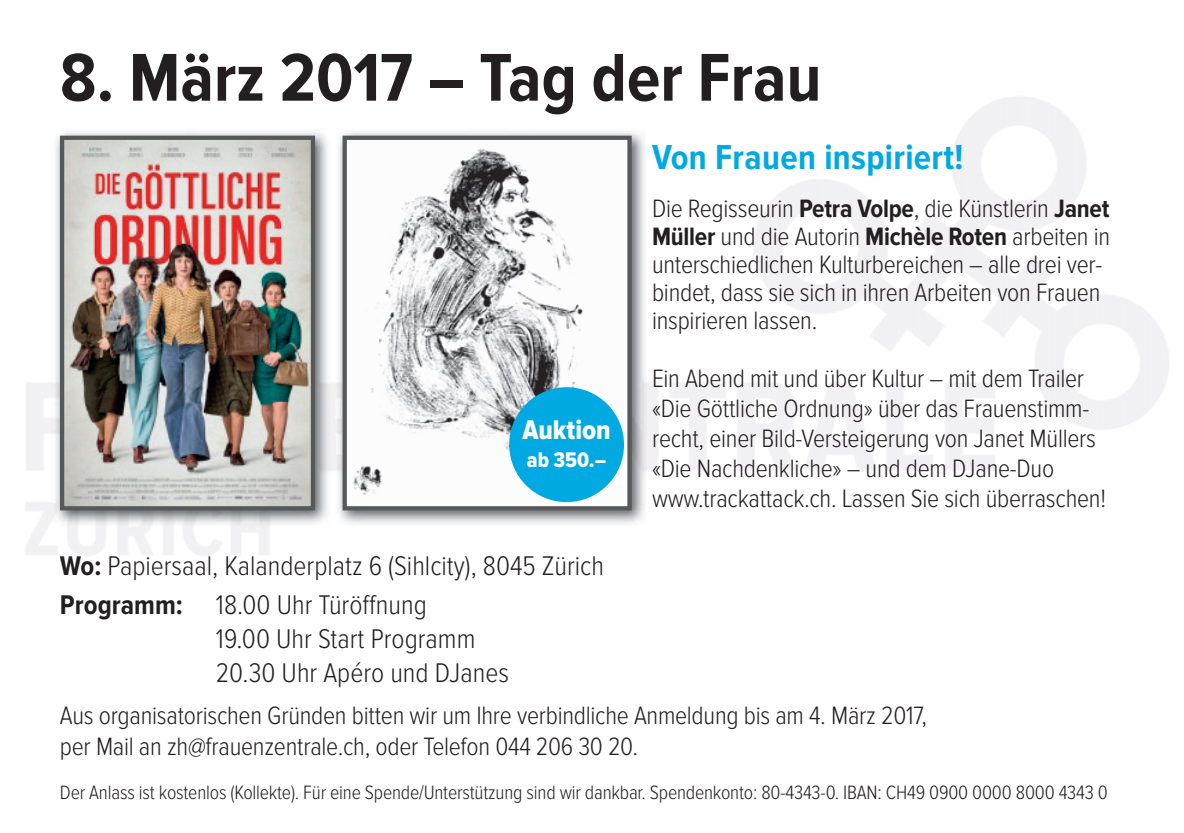
<style>
.page{position:relative;width:1184px;height:833px;background:#fff}
.page>*{position:absolute;margin:0;border:0;box-sizing:border-box;transform-origin:0 0}
.t1{font:700 70px "Proxima Nova Cond";color:#231f20}
.t2{font:700 36px "Proxima Nova Cond";letter-spacing:.01em;color:#00a9e2}
.t3{font:300 28px/39.6px "Proxima Nova Cond";color:#231f20}
.t4{font:28px "Proxima Nova Cond Extrabld";color:#fff}
.t5{font:300 26px/28px "Proxima Nova Cond";letter-spacing:-.01em;color:#231f20}
.t6{font:22px "Proxima Nova Cond Extrabld";color:#fff}
.t7{font:300 20px "Proxima Nova Cond";letter-spacing:-.01em;color:#231f20}
.s1{font-weight:700}
</style>
<div class="page">
<img style="left:53px;top:129px;width:277px;height:396px">
<img style="left:65px;top:141px;width:245px;height:364px">
<div style="left:60px;top:136px;width:255px;height:374px;border:4px solid #57585a"></div>
<img style="left:335px;top:129px;width:312px;height:396px">
<img style="left:348px;top:141px;width:279px;height:364px">
<div style="left:343px;top:136px;width:289px;height:374px;border:4px solid #57585a"></div>
<div style="left:510px;top:388px;width:113px;height:113px;background:#00a9e2;border-radius:50%"></div>
<div style="left:509px;top:387px;width:115px;height:115px;border:2px solid #00a9e2;border-radius:50%"></div>
<h1 class="t1" style="left:60px;top:38px;width:763px">8. März 2017 – Tag der Frau</h1>
<h2 class="t2" style="left:652px;top:137px;width:313px">Von Frauen inspiriert!</h2>
<p class="t5" style="left:652px;top:194px;width:460px">Die Regisseurin <span class="s1">Petra Volpe</span>, die Künstlerin <span class="s1">Janet Müller</span> und die Autorin <span class="s1">Michèle Roten</span> arbeiten in unterschiedlichen Kulturbereichen – alle drei ver&shy;bindet, dass sie sich in ihren Arbeiten von Frauen inspirieren lassen.</p>
<p class="t5" style="left:652px;top:363px;width:455px;line-height:30px">Ein Abend mit und über Kultur – mit dem Trailer «Die Göttliche Ordnung» über das Frauenstimm&shy;recht, einer Bild-Versteigerung von Janet Müllers «Die Nachdenkliche» – und dem DJane-Duo www.trackattack.ch. Lassen Sie sich überraschen!</p>
<p class="t4" style="left:522px;top:414px;width:90px">Auktion</p>
<p class="t6" style="left:527px;top:447px;width:81px">ab 350.–</p>
<p class="t3" style="left:60px;top:546px;width:546px"><span class="s1">Wo:</span> Papiersaal, Kalanderplatz 6 (Sihlcity), 8045 Zürich<br><span class="s1">Programm:</span> 18.00 Uhr Türöffnung</p>
<p class="t3" style="left:216px;top:622px;width:294px;line-height:33.6px">19.00 Uhr Start Programm<br>20.30 Uhr Apéro und DJanes</p>
<p class="t5" style="left:60px;top:699px;width:869px;line-height:31.2px">Aus organisatorischen Gründen bitten wir um Ihre verbindliche Anmeldung bis am 4. März 2017, per Mail an zh@frauenzentrale.ch, oder Telefon 044 206 30 20.</p>
<p class="t7" style="left:60px;top:780px;width:1049px">Der Anlass ist kostenlos (Kollekte). Für eine Spende/Unterstützung sind wir dankbar. Spendenkonto: 80-4343-0. IBAN: CH49 0900 0000 8000 4343 0</p>
</div>
